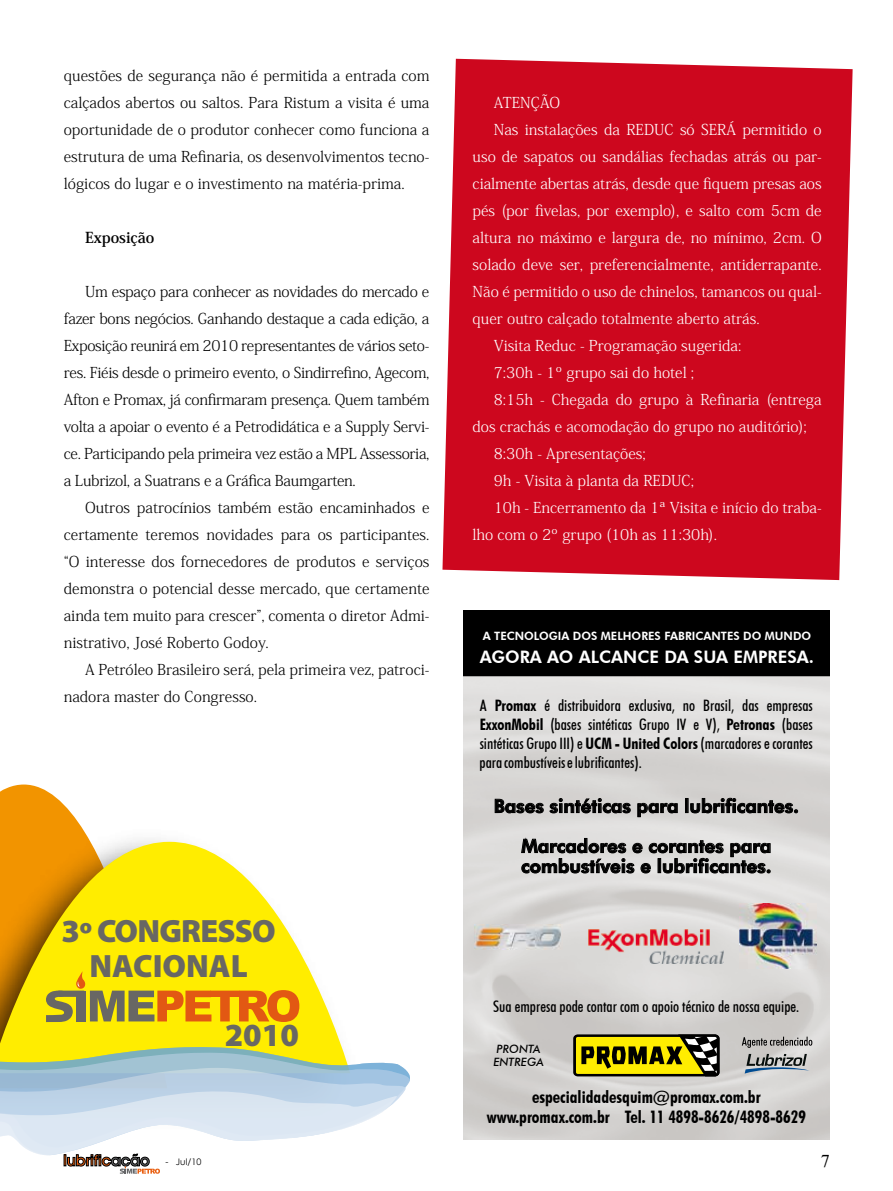
<style>
.page{position:relative;width:893px;height:1191px;background:#fff}
.page>*{position:absolute;margin:0;border:0;box-sizing:border-box;transform-origin:0 0}
.t1{font:900 32.4px/35.1px "Myriad Pro";letter-spacing:-.025em;color:#686764;text-align:center}
.t2{font:800 18.6px/39.9px "Futura BT";color:#000;text-align:center}
.t3{font:18px "Times New Roman";color:#000}
.t4{font:700 condensed 17.25px/20.5px "Futura BT";color:#000;text-align:center}
.t5{font:800 17.25px "Futura BT";color:#fff}
.t6{font:500 condensed 15.75px/18.9px "Futura BT";color:#000;text-align:justify}
.t7{font:300 15px/27px "Koz Min Pro";color:#000;text-align:justify}
.t8{font:300 15px "Koz Min Pro";color:#fff}
.t9{font:700 15px "Koz Min Pro";color:#000}
.t10{font:800 11.4px "Futura BT";color:#fff}
.t11{font:italic 500 11.4px/12.5px "Futura BT";color:#000}
.t12{font:9px "Century Gothic";color:#000}
.s1{font-weight:700}
</style>
<div class="page">
<div style="left:442px;top:59px;width:411px;height:521px;background:#cd071e"></div>
<svg style="left:0;top:784px;width:75px;height:33px;fill:#f29400"></svg>
<img style="left:0;top:817px;width:175px;height:25px">
<svg style="left:0;top:842px;width:333px;height:181px;fill:#ffed00"></svg>
<svg style="left:46px;top:971px;width:253px;height:51px;background:#dcb216"></svg>
<div style="left:0;top:1023px;width:336px;height:8px;background:#ffed00"></div>
<svg style="left:0;top:1031px;width:410px;height:59px;fill:#ffed00"></svg>
<svg style="left:0;top:1048px;width:405px;height:52px;background:#ccd881"></svg>
<svg style="left:0;top:1063px;width:397px;height:110px"></svg>
<img style="left:463px;top:676px;width:366px;height:463px">
<svg style="left:495px;top:799px;width:49px;height:14px"></svg>
<svg style="left:550px;top:798px;width:80px;height:15px"></svg>
<svg style="left:637px;top:803px;width:41px;height:14px"></svg>
<div style="left:685px;top:798px;width:3px;height:14px;border:1px solid #000"></div>
<svg style="left:690px;top:798px;width:108px;height:15px;background:#8d8c8a"></svg>
<svg style="left:521px;top:838px;width:249px;height:35px;background:#a4a3a2"></svg>
<svg style="left:573px;top:1034px;width:146px;height:42px;background:#918810"></svg>
<img style="left:474px;top:924px;width:88px;height:25px">
<img style="left:739px;top:903px;width:78px;height:65px">
<img style="left:588px;top:929px;width:135px;height:34px">
<svg style="left:745px;top:1054px;width:65px;height:19px"></svg>
<svg style="left:742px;top:1036px;width:70px;height:11px"></svg>
<div style="left:463px;top:611px;width:366px;height:65px;background:#000"></div>
<p class="t7" style="left:64px;top:62px;width:367px">questões de segurança não é permitida a entrada com calçados abertos ou saltos. Para Ristum a visita é uma oportunidade de o produtor conhecer como funciona a estrutura de uma Refinaria, os desenvolvimentos tecno&shy;lógicos do lugar e o investimento na matéria-prima.</p>
<p class="t9" style="left:85px;top:227px;width:71px">Exposição</p>
<p class="t7" style="left:64px;top:278px;width:367px;text-indent:21px">Um espaço para conhecer as novidades do mercado e fazer bons negócios. Ganhando destaque a cada edição, a Exposição reunirá em 2010 representantes de vários seto&shy;res. Fiéis desde o primeiro evento, o Sindirrefino, Agecom, Afton e Promax, já confirmaram presença. Quem também volta a apoiar o evento é a Petrodidática e a Supply Servi&shy;ce. Participando pela primeira vez estão a MPL Assessoria, a Lubrizol, a Suatrans e a Gráfica Baumgarten.</p>
<p class="t7" style="left:64px;top:494px;width:367px;text-indent:21px">Outros patrocínios também estão encaminhados e certamente teremos novidades para os participantes. “O interesse dos fornecedores de produtos e serviços demonstra o potencial desse mercado, que certamente ainda tem muito para crescer”, comenta o diretor Admi&shy;nistrativo, José Roberto Godoy.</p>
<p class="t7" style="left:64px;top:656px;width:367px;text-indent:21px">A Petróleo Brasileiro será, pela primeira vez, patroci&shy;nadora master do Congresso.</p>
<h1 class="t1" style="left:62px;top:914px;width:216px">3º CONGRESSO<br>NACIONAL</h1>
<h1 class="t1" style="left:225px;top:1017px;width:76px">2010</h1>
<p class="t8" style="left:494px;top:92px;width:68px">ATENÇÃO</p>
<p class="t8" style="left:494px;top:119px;width:329px">Nas instalações da REDUC só SERÁ permitido o</p>
<p class="t8" style="left:472px;top:146px;width:351px">uso de sapatos ou sandálias fechadas atrás ou par-</p>
<p class="t8" style="left:472px;top:173px;width:351px">cialmente abertas atrás, desde que fiquem presas aos</p>
<p class="t8" style="left:472px;top:200px;width:351px">pés (por fivelas, por exemplo), e salto com 5cm de</p>
<p class="t8" style="left:472px;top:227px;width:351px">altura no máximo e largura de, no mínimo, 2cm. O</p>
<p class="t8" style="left:472px;top:254px;width:351px">solado deve ser, preferencialmente, antiderrapante.</p>
<p class="t8" style="left:472px;top:281px;width:351px">Não é permitido o uso de chinelos, tamancos ou qual-</p>
<p class="t8" style="left:472px;top:308px;width:289px">quer outro calçado totalmente aberto atrás.</p>
<p class="t8" style="left:494px;top:335px;width:249px">Visita Reduc - Programação sugerida:</p>
<p class="t8" style="left:494px;top:362px;width:202px">7:30h - 1º grupo sai do hotel ;</p>
<p class="t8" style="left:494px;top:389px;width:329px">8:15h - Chegada do grupo à Refinaria (entrega</p>
<p class="t8" style="left:472px;top:416px;width:336px">dos crachás e acomodação do grupo no auditório);</p>
<p class="t8" style="left:494px;top:443px;width:153px">8:30h - Apresentações;</p>
<p class="t8" style="left:494px;top:470px;width:202px">9h - Visita à planta da REDUC;</p>
<p class="t8" style="left:494px;top:497px;width:329px">10h - Encerramento da 1ª Visita e início do traba-</p>
<p class="t8" style="left:472px;top:524px;width:246px">lho com o 2º grupo (10h as 11:30h).</p>
<p class="t10" style="left:483px;top:629px;width:330px">A TECNOLOGIA DOS MELHORES FABRICANTES DO MUNDO</p>
<p class="t5" style="left:480px;top:646px;width:336px">AGORA AO ALCANCE DA SUA EMPRESA.</p>
<p class="t6" style="left:480px;top:696px;width:335px">A <span class="s1">Promax</span> é distribuidora exclusiva, no Brasil, das empresas <span class="s1">ExxonMobil</span> (bases sintéticas Grupo IV e V), <span class="s1">Petronas</span> (bases sintéticas Grupo III) e <span class="s1">UCM - United Colors</span> (marcadores e corantes para combustíveis e lubrificantes).</p>
<p class="t2" style="left:494px;top:786px;width:307px">Bases sintéticas para lubrificantes.<br>Marcadores e corantes para</p>
<p class="t2" style="left:521px;top:846px;width:252px">combustíveis e lubrificantes.</p>
<p class="t6" style="left:493px;top:997px;width:308px">Sua empresa pode contar com o apoio técnico de nossa equipe.</p>
<p class="t11" style="left:493px;top:1042px;width:52px">PRONTA<br>ENTREGA</p>
<p class="t4" style="left:487px;top:1086px;width:321px">especialidadesquim@promax.com.br www.promax.com.br Tel. 11 4898-8626/4898-8629</p>
<p class="t12" style="left:165px;top:1156px;width:37px">- Jul/10</p>
<p class="t3" style="left:821px;top:1148px;width:10px">7</p>
</div>
